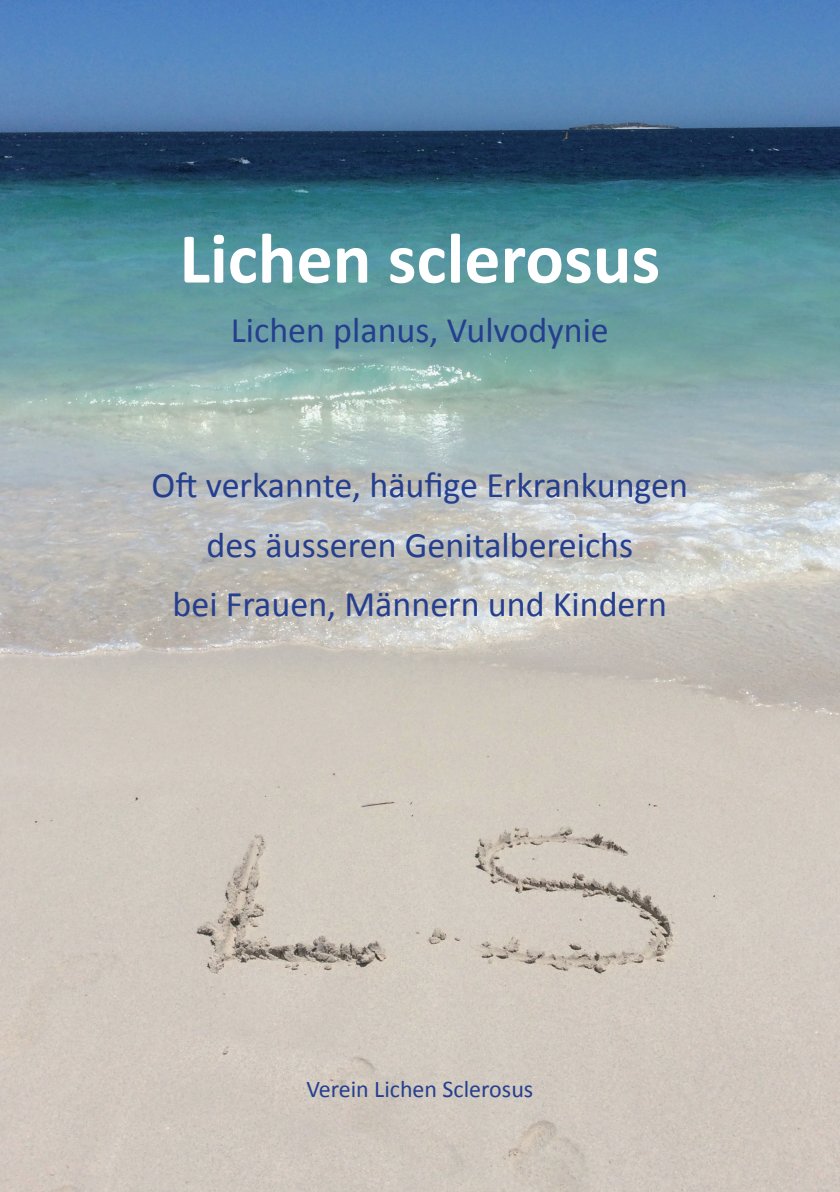
<style>
.page{position:relative;width:840px;height:1192px;background:#fff}
.page>*{position:absolute;margin:0;border:0;box-sizing:border-box;transform-origin:0 0}
.t1{font:700 72px "Calibri";color:#fff}
.t2{font:36px/59.2px "Calibri";color:#253f8e;text-align:center}
.t3{font:24px "Calibri";color:#253f8e}
</style>
<div class="page">
<img style="left:0;top:0;width:839px;height:1191px">
<h1 class="t1" style="left:179px;top:212px;width:482px">Lichen sclerosus</h1>
<p class="t2" style="left:231px;top:300px;width:379px">Lichen planus, Vulvodynie</p>
<p class="t2" style="left:151px;top:456px;width:538px">Oft verkannte, häufige Erkrankungen des äusseren Genitalbereichs<br>bei Frauen, Männern und Kindern</p>
<p class="t3" style="left:306px;top:1073px;width:228px">Verein Lichen Sclerosus</p>
</div>
